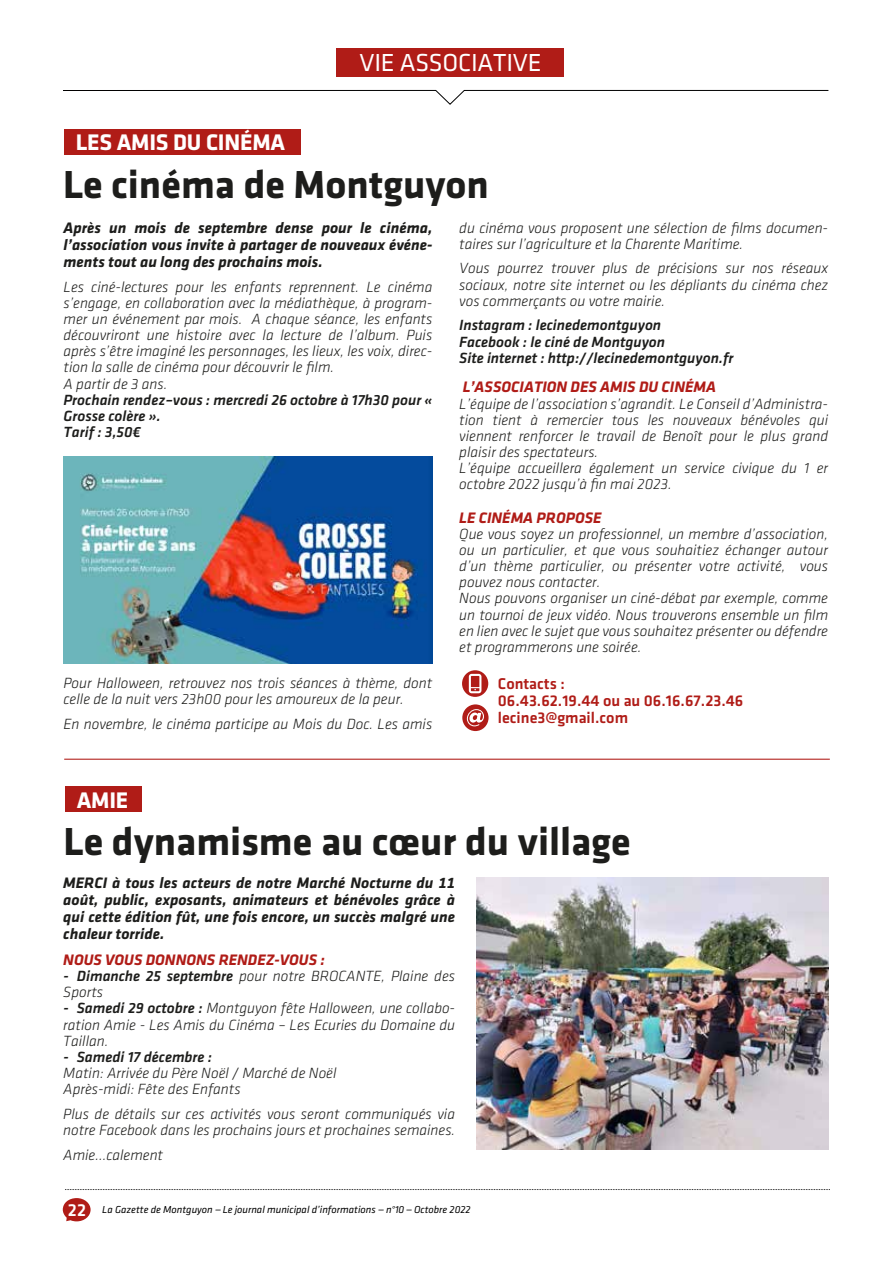
<style>
.page{position:relative;width:893px;height:1263px;background:#fff}
.page>*{position:absolute;margin:0;border:0;box-sizing:border-box;transform-origin:0 0}
.t1{font:700 40.5px "Klavika";color:#1d1d1b}
.t2{font:25.5px "Klavika";letter-spacing:-.01em;color:#fff}
.t3{font:700 23.4px "Klavika";letter-spacing:-.01em;color:#fff}
.t4{font:500 16.2px/17px "Klavika";color:#b01c17}
.t5{font:15.75px/17px "Klavika Bold Bold Italic TF";color:#1d1d1b;text-align:justify}
.t6{font:15.75px "Klavika Bold Bold Italic TF";color:#b01c17}
.t7{font:italic 300 15.3px/16.2px "Klavika";color:#1d1d1b}
.t8{font:italic 500 15.3px/16.2px "Klavika";color:#1d1d1b}
.t9{font:italic 10.5px "Klavika";color:#010000}
.s1{font-weight:500}
.s2{font-weight:500;font-style:normal;font-size:18px;color:#fff}
</style>
<div class="page">
<svg style="left:65px;top:1189px;width:764px;height:1px"></svg>
<svg style="left:63px;top:1198px;width:28px;height:23px"></svg>
<svg style="left:63px;top:90px;width:766px;height:15px"></svg>
<div style="left:337px;top:48px;width:227px;height:28px;background:#b01c17"></div>
<div style="left:64px;top:130px;width:237px;height:25px;background:#b01c17"></div>
<hr style="left:64px;top:759px;width:766px;height:1px;background:#b01c17">
<div style="left:65px;top:787px;width:77px;height:25px;background:#b01c17"></div>
<svg style="left:462px;top:670px;width:26px;height:27px"></svg>
<svg style="left:462px;top:704px;width:27px;height:27px"></svg>
<img style="left:64px;top:456px;width:369px;height:208px">
<img style="left:476px;top:878px;width:353px;height:271px">
<h2 class="t2" style="left:359px;top:49px;width:184px">VIE ASSOCIATIVE</h2>
<h3 class="t3" style="left:76px;top:130px;width:211px">LES AMIS DU CINÉMA</h3>
<h1 class="t1" style="left:63px;top:162px;width:427px">Le cinéma de Montguyon</h1>
<p class="t5" style="left:64px;top:219px;width:370px">Après un mois de septembre dense pour le cinéma, l’association vous invite à partager de nouveaux événe&shy;ments tout au long des prochains mois.</p>
<p class="t7" style="left:64px;top:279px;width:370px">Les ciné-lectures pour les enfants reprennent. Le cinéma s’engage, en collaboration avec la médiathèque, à program&shy;mer un événement par mois. A chaque séance, les enfants découvriront une histoire avec la lecture de l’album. Puis après s’être imaginé les personnages, les lieux, les voix, direc&shy;tion la salle de cinéma pour découvrir le film.<br>A partir de 3 ans.</p>
<p class="t8" style="left:64px;top:392px;width:370px">Prochain rendez–vous : mercredi 26 octobre à 17h30 pour «<br>Grosse colère ».<br>Tarif : 3,50€</p>
<p class="t7" style="left:64px;top:675px;width:370px">Pour Halloween, retrouvez nos trois séances à thème, dont celle de la nuit vers 23h00 pour les amoureux de la peur.</p>
<p class="t7" style="left:64px;top:716px;width:370px">En novembre, le cinéma participe au Mois du Doc. Les amis</p>
<p class="t7" style="left:459px;top:220px;width:370px">du cinéma vous proposent une sélection de films documen&shy;taires sur l’agriculture et la Charente Maritime.</p>
<p class="t7" style="left:459px;top:260px;width:370px;text-align:justify">Vous pourrez trouver plus de précisions sur nos réseaux sociaux, notre site internet ou les dépliants du cinéma chez vos commerçants ou votre mairie.</p>
<p class="t8" style="left:459px;top:317px;width:276px">Instagram : lecinedemontguyon<br>Facebook : le ciné de Montguyon<br>Site internet : http://lecinedemontguyon.fr</p>
<p class="t6" style="left:463px;top:378px;width:255px">L’ASSOCIATION DES AMIS DU CINÉMA</p>
<p class="t7" style="left:459px;top:396px;width:370px">L’équipe de l’association s’agrandit. Le Conseil d’Administra&shy;tion tient à remercier tous les nouveaux bénévoles qui viennent renforcer le travail de Benoît pour le plus grand plaisir des spectateurs.<br>L’équipe accueillera également un service civique du 1 er octobre 2022 jusqu’à fin mai 2023.</p>
<p class="t6" style="left:459px;top:508px;width:144px">LE CINÉMA PROPOSE</p>
<p class="t7" style="left:459px;top:526px;width:370px">Que vous soyez un professionnel, un membre d’association, ou un particulier, et que vous souhaitiez échanger autour d’un thème particulier, ou présenter votre activité, vous pouvez nous contacter.<br>Nous pouvons organiser un ciné-débat par exemple, comme un tournoi de jeux vidéo. Nous trouverons ensemble un film en lien avec le sujet que vous souhaitez présenter ou défendre et programmerons une soirée.</p>
<p class="t4" style="left:498px;top:675px;width:247px">Contacts :<br>06.43.62.19.44 ou au 06.16.67.23.46 lecine3@gmail.com</p>
<h3 class="t3" style="left:77px;top:787px;width:53px">AMIE</h3>
<h1 class="t1" style="left:64px;top:820px;width:569px">Le dynamisme au cœur du village</h1>
<p class="t5" style="left:63px;top:874px;width:393px">MERCI à tous les acteurs de notre Marché Nocturne du 11 août, public, exposants, animateurs et bénévoles grâce à qui cette édition fût, une fois encore, un succès malgré une chaleur torride.</p>
<p class="t6" style="left:63px;top:951px;width:263px">NOUS VOUS DONNONS RENDEZ-VOUS :</p>
<p class="t7" style="left:63px;top:968px;width:393px"><span class="s1">- Dimanche 25 septembre</span> pour notre BROCANTE, Plaine des<br>Sports</p>
<p class="t7" style="left:63px;top:1000px;width:393px;text-align:justify"><span class="s1">- Samedi 29 octobre :</span> Montguyon fête Halloween, une collabo&shy;ration Amie - Les Amis du Cinéma – Les Ecuries du Domaine du Taillan.</p>
<p class="t8" style="left:63px;top:1049px;width:150px">- Samedi 17 décembre :</p>
<p class="t7" style="left:63px;top:1065px;width:275px">Matin: Arrivée du Père Noël / Marché de Noël<br>Après-midi: Fête des Enfants</p>
<p class="t7" style="left:63px;top:1106px;width:393px">Plus de détails sur ces activités vous seront communiqués via notre Facebook dans les prochains jours et prochaines semaines.</p>
<p class="t7" style="left:63px;top:1147px;width:101px">Amie...calement</p>
<p class="t9" style="left:68px;top:1204px;width:404px"><span class="s2">22</span> La Gazette de Montguyon —Le journal municipal d’informations — n°10 — Octobre 2022</p>
</div>
